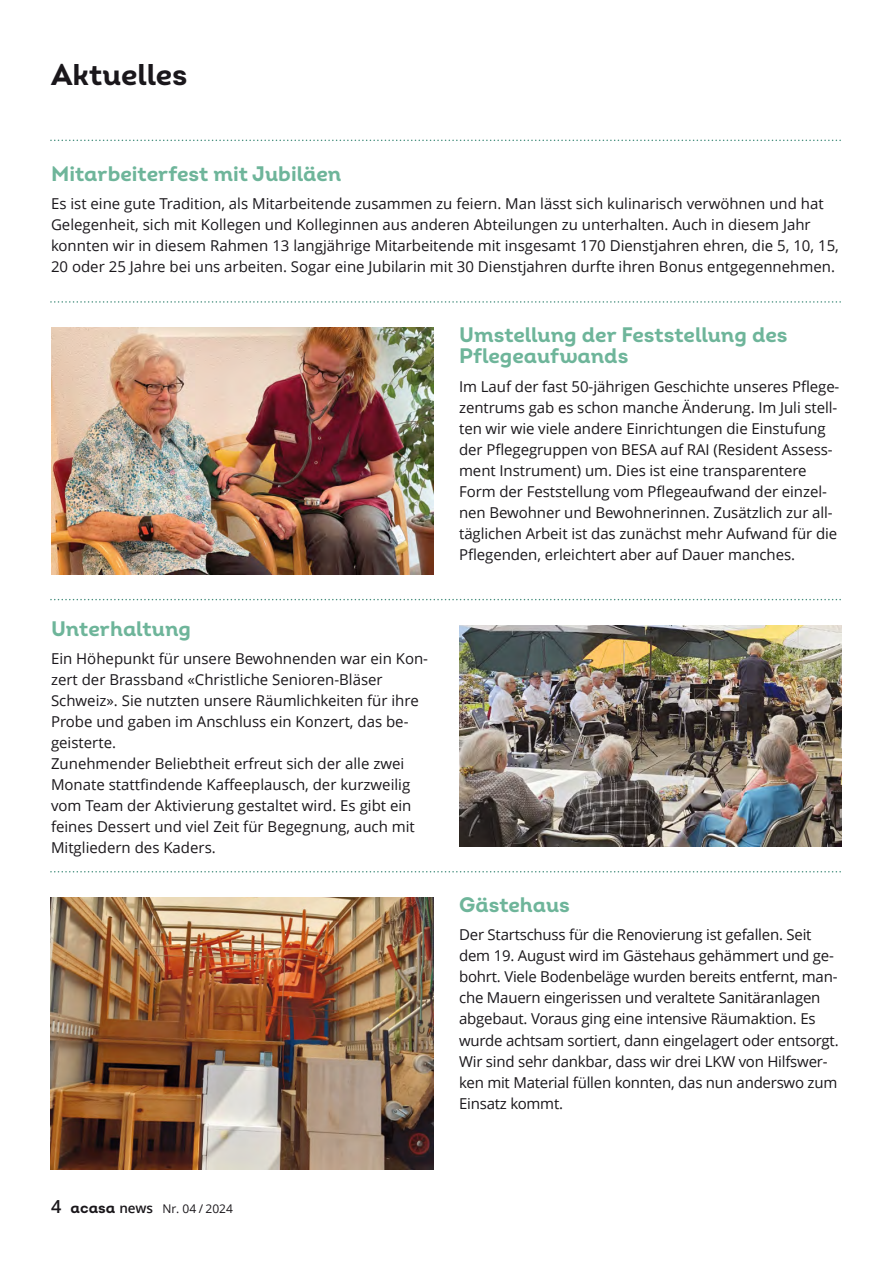
<style>
.page{position:relative;width:893px;height:1263px;background:#fff}
.page>*{position:absolute;margin:0;border:0;box-sizing:border-box;transform-origin:0 0}
.t1{font:30px "Intro Bold Alt";color:#1a171b}
.t2{font:21px/21px "Intro Bold Alt";color:#6eb59a}
.t3{font:15px/21px "Open Sans";letter-spacing:-.005em;color:#1a171b}
.t4{font:12px "Open Sans";color:#1a171b}
.s1{font-weight:600;font-size:18px}
.s2{font-family:"Intro Bold Alt";font-size:15px}
.s3{font-weight:600;font-size:13.5px}
</style>
<div class="page">
<svg style="left:51px;top:140px;width:790px;height:1px"></svg>
<svg style="left:51px;top:599px;width:790px;height:1px"></svg>
<svg style="left:51px;top:871px;width:790px;height:1px"></svg>
<svg style="left:51px;top:301px;width:790px;height:2px"></svg>
<img style="left:459px;top:625px;width:383px;height:221px">
<img style="left:51px;top:897px;width:383px;height:272px">
<img style="left:51px;top:327px;width:383px;height:247px">
<h1 class="t1" style="left:51px;top:57px;width:138px">Aktuelles</h1>
<h2 class="t2" style="left:51px;top:163px;width:292px">Mitarbeiterfest mit Jubiläen</h2>
<p class="t3" style="left:51px;top:195px;width:789px">Es ist eine gute Tradition, als Mitarbeitende zusammen zu feiern. Man lässt sich kulinarisch verwöhnen und hat Gelegenheit, sich mit Kollegen und Kolleginnen aus anderen Abteilungen zu unterhalten. Auch in diesem Jahr konnten wir in diesem Rahmen 13 langjährige Mitarbeitende mit insgesamt 170 Dienstjahren ehren, die 5, 10, 15, 20 oder 25 Jahre bei uns arbeiten. Sogar eine Jubilarin mit 30 Dienstjahren durfte ihren Bonus entgegennehmen.</p>
<h2 class="t2" style="left:51px;top:618px;width:141px">Unterhaltung</h2>
<p class="t3" style="left:51px;top:650px;width:379px">Ein Höhepunkt für unsere Bewohnenden war ein Kon&shy;zert der Brassband «Christliche Senioren-Bläser Schweiz». Sie nutzten unsere Räumlichkeiten für ihre Probe und gaben im Anschluss ein Konzert, das be&shy;geisterte.<br>Zunehmender Beliebtheit erfreut sich der alle zwei Monate stattfindende Kaffeeplausch, der kurzweilig vom Team der Aktivierung gestaltet wird. Es gibt ein feines Dessert und viel Zeit für Begegnung, auch mit Mitgliedern des Kaders.</p>
<h2 class="t2" style="left:459px;top:325px;width:330px">Umstellung der Feststellung des<br>Pflegeaufwands</h2>
<p class="t3" style="left:459px;top:377px;width:382px">Im Lauf der fast 50-jährigen Geschichte unseres Pflege&shy;zentrums gab es schon manche Änderung. Im Juli stell&shy;ten wir wie viele andere Einrichtungen die Einstufung der Pflegegruppen von BESA auf RAI (Resident Assess&shy;ment Instrument) um. Dies ist eine transparentere Form der Feststellung vom Pflegeaufwand der einzel&shy;nen Bewohner und Bewohnerinnen. Zusätzlich zur all&shy;täglichen Arbeit ist das zunächst mehr Aufwand für die Pflegenden, erleichtert aber auf Dauer manches.</p>
<h2 class="t2" style="left:459px;top:895px;width:112px">Gästehaus</h2>
<p class="t3" style="left:459px;top:926px;width:381px">Der Startschuss für die Renovierung ist gefallen. Seit dem 19. August wird im Gästehaus gehämmert und ge&shy;bohrt. Viele Bodenbeläge wurden bereits entfernt, man&shy;che Mauern eingerissen und veraltete Sanitäranlagen abgebaut. Voraus ging eine intensive Räumaktion. Es wurde achtsam sortiert, dann eingelagert oder entsorgt.<br>Wir sind sehr dankbar, dass wir drei LKW von Hilfswer&shy;ken mit Material füllen konnten, das nun anderswo zum Einsatz kommt.</p>
<p class="t4" style="left:51px;top:1204px;width:183px"><span class="s1">4</span> <span class="s2">acasa</span> <span class="s3">news</span> Nr. 04 / 2024</p>
</div>
